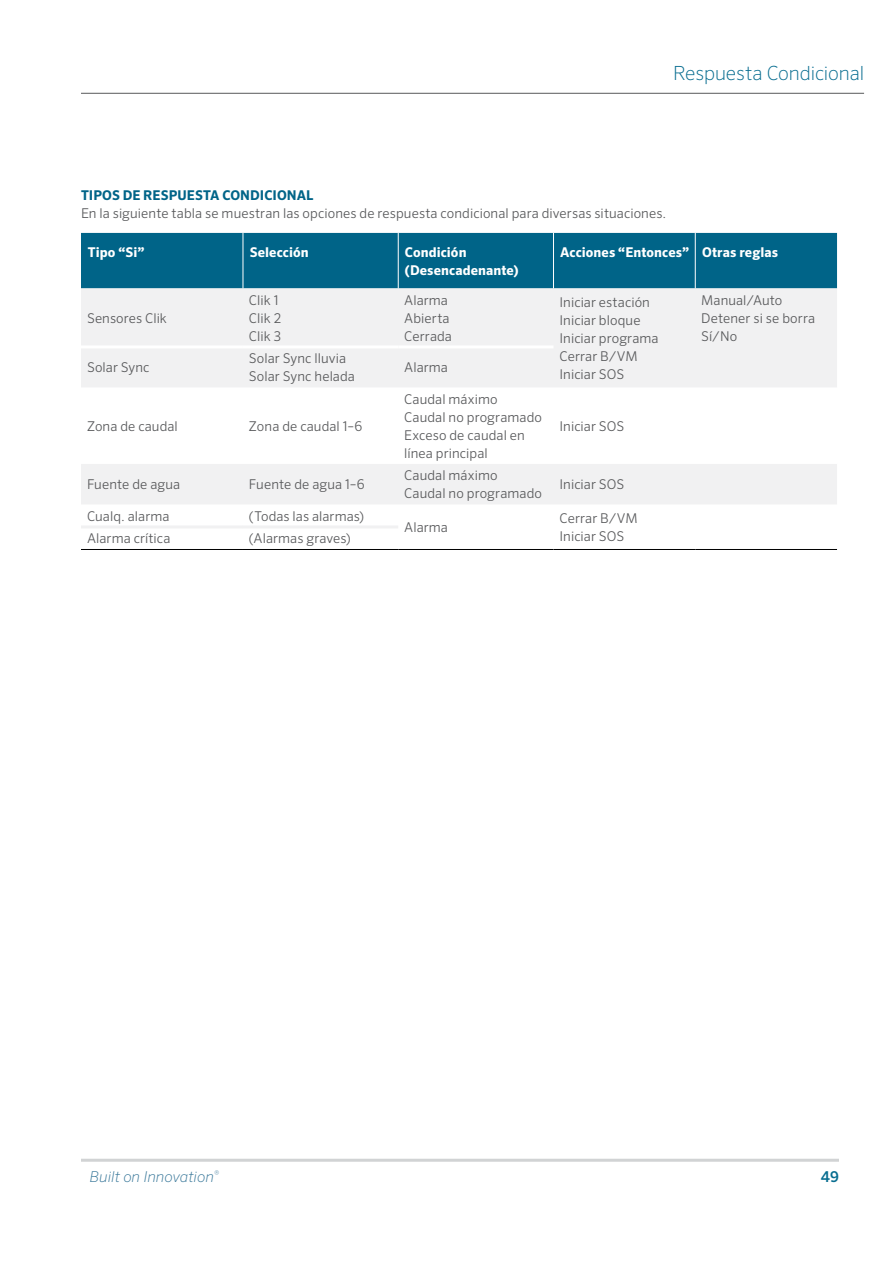
<style>
.page{position:relative;width:893px;height:1263px;background:#fff}
.page>*{position:absolute;margin:0;border:0;box-sizing:border-box;transform-origin:0 0}
.t1{font:200 19.5px "Sero Pro";letter-spacing:-.01em;color:#086d90}
.t2{font:italic 200 15px "Sero Pro";color:#387799}
.t3{font:500 15px "Sero Pro";color:#086d90}
.t4{font:300 13.5px/18px "Sero Pro";letter-spacing:.005em;color:#58595b}
.t5{font:700 13.5px/18px "Sero Pro";letter-spacing:.01em;color:#fff}
.t6{font:700 13.5px "Sero Pro";letter-spacing:.005em;color:#006488}
</style>
<div class="page">
<hr style="left:81px;top:1159px;width:758px;height:3px;background:#d1d3d4">
<hr style="left:81px;top:93px;width:783px;height:1px;background:#58595b">
<div style="left:81px;top:233px;width:756px;height:55px;background:#006488"></div>
<svg style="left:81px;top:288px;width:756px;height:216px;fill:#f1f1f2"></svg>
<hr style="left:81px;top:345px;width:162px;height:3px;background:#fff">
<hr style="left:243px;top:345px;width:155px;height:3px;background:#fff">
<hr style="left:398px;top:345px;width:155px;height:3px;background:#fff">
<hr style="left:81px;top:525px;width:162px;height:3px;background:#f1f1f2">
<hr style="left:243px;top:525px;width:155px;height:3px;background:#f1f1f2">
<hr style="left:81px;top:549px;width:162px;height:1px;background:#000">
<hr style="left:243px;top:549px;width:155px;height:1px;background:#000">
<hr style="left:695px;top:549px;width:142px;height:1px;background:#000">
<hr style="left:243px;top:233px;width:1px;height:55px;background:#fff">
<hr style="left:398px;top:233px;width:1px;height:55px;background:#fff">
<hr style="left:553px;top:233px;width:1px;height:55px;background:#fff">
<hr style="left:695px;top:233px;width:1px;height:55px;background:#fff">
<hr style="left:398px;top:549px;width:155px;height:1px;background:#000">
<hr style="left:553px;top:549px;width:142px;height:1px;background:#000">
<h1 class="t1" style="left:673px;top:61px;width:193px">Respuesta Condicional</h1>
<p class="t6" style="left:81px;top:187px;width:234px">TIPOS DE RESPUESTA CONDICIONAL</p>
<p class="t4" style="left:81px;top:204px;width:587px">En la siguiente tabla se muestran las opciones de respuesta condicional para diversas situaciones.</p>
<p class="t5" style="left:88px;top:243px;width:58px">Tipo “Si”</p>
<p class="t5" style="left:250px;top:243px;width:60px">Selección</p>
<p class="t5" style="left:405px;top:243px;width:115px">Condición (Desencadenante)</p>
<p class="t5" style="left:560px;top:243px;width:219px">Acciones “Entonces” Otras reglas</p>
<p class="t4" style="left:87px;top:309px;width:82px">Sensores Clik</p>
<p class="t4" style="left:249px;top:291px;width:34px">Clik 1<br>Clik 2<br>Clik 3</p>
<p class="t4" style="left:404px;top:291px;width:49px">Alarma<br>Abierta<br>Cerrada</p>
<p class="t4" style="left:559px;top:293px;width:101px">Iniciar estación<br>Iniciar bloque<br>Iniciar programa<br>Cerrar B/VM<br>Iniciar SOS</p>
<p class="t4" style="left:701px;top:291px;width:115px">Manual/Auto<br>Detener si se borra<br>Sí/No</p>
<p class="t4" style="left:87px;top:358px;width:64px">Solar Sync</p>
<p class="t4" style="left:249px;top:349px;width:107px">Solar Sync lluvia<br>Solar Sync helada</p>
<p class="t4" style="left:404px;top:358px;width:45px">Alarma</p>
<p class="t4" style="left:87px;top:417px;width:92px">Zona de caudal</p>
<p class="t4" style="left:249px;top:417px;width:115px">Zona de caudal 1–6</p>
<p class="t4" style="left:404px;top:390px;width:139px">Caudal máximo<br>Caudal no programado<br>Exceso de caudal en línea principal</p>
<p class="t4" style="left:559px;top:417px;width:66px">Iniciar SOS</p>
<p class="t4" style="left:87px;top:475px;width:95px">Fuente de agua</p>
<p class="t4" style="left:249px;top:475px;width:117px">Fuente de agua 1–6</p>
<p class="t4" style="left:404px;top:466px;width:139px">Caudal máximo<br>Caudal no programado</p>
<p class="t4" style="left:559px;top:475px;width:66px">Iniciar SOS</p>
<p class="t4" style="left:87px;top:507px;width:84px">Cualq. alarma</p>
<p class="t4" style="left:249px;top:507px;width:117px">(Todas las alarmas)</p>
<p class="t4" style="left:404px;top:518px;width:45px">Alarma</p>
<p class="t4" style="left:559px;top:509px;width:80px">Cerrar B/VM</p>
<p class="t4" style="left:87px;top:529px;width:85px">Alarma crítica</p>
<p class="t4" style="left:249px;top:529px;width:103px">(Alarmas graves)</p>
<p class="t4" style="left:559px;top:527px;width:66px">Iniciar SOS</p>
<p class="t2" style="left:90px;top:1168px;width:131px">Built on Innovation<sup>®</sup></p>
<p class="t3" style="left:821px;top:1167px;width:20px">49</p>
</div>
